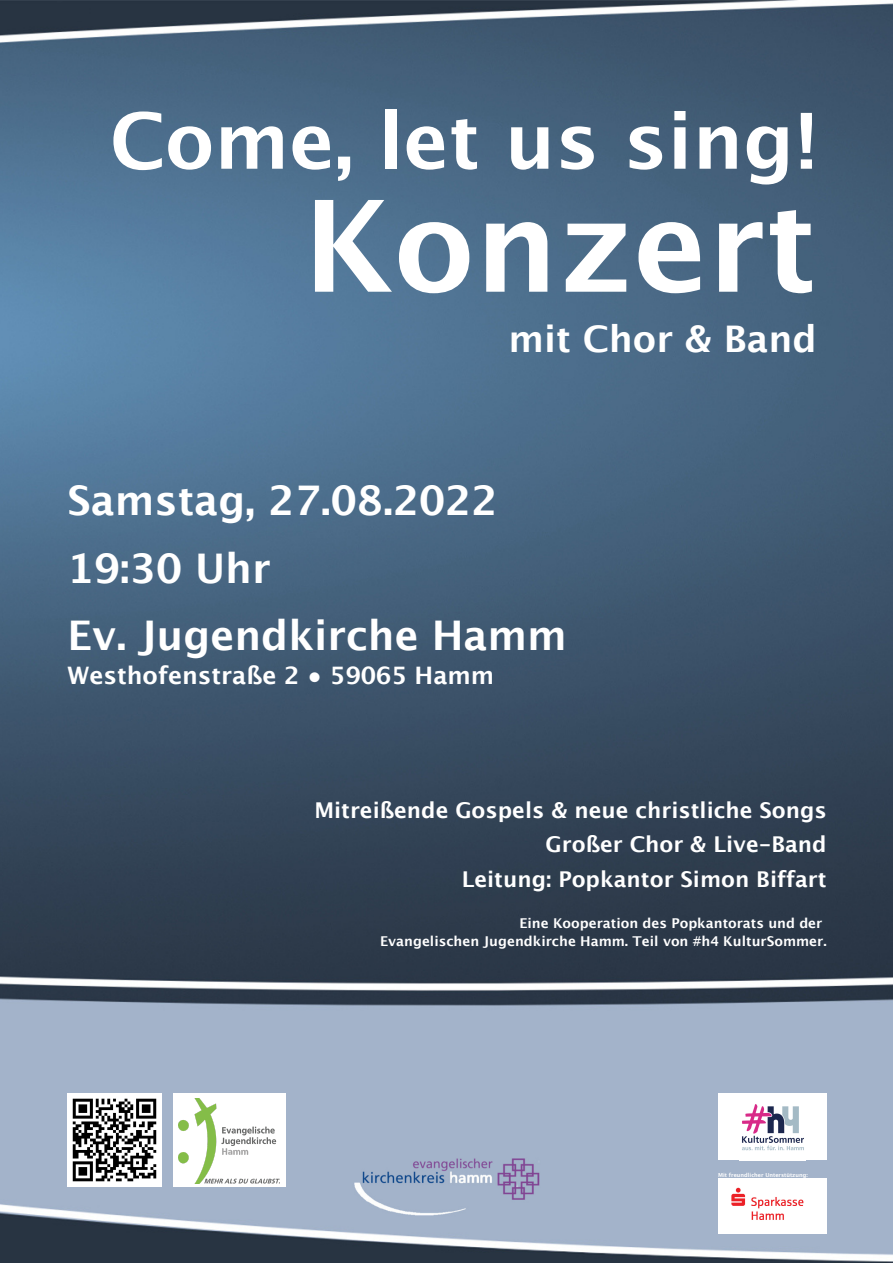
<style>
.page{position:relative;width:893px;height:1263px;background:#fff}
.page>*{position:absolute;margin:0;border:0;box-sizing:border-box;transform-origin:0 0}
.t1{font:700 126.98px "Lucida Grande";color:#fff}
.t2{font:700 77.25px "Lucida Grande";color:#fff}
.t3{font:700 40.88px/67.5px "Lucida Grande";color:#fff}
.t4{font:700 36.67px "Lucida Grande";color:#fff}
.t5{font:700 24.08px "Lucida Grande";color:#fff}
.t6{font:700 21.75px/34.9px "Lucida Grande";color:#fff;text-align:right}
.t7{font:700 13.5px/18.6px "Lucida Grande";color:#fff}
.t8{font:700 5.55px "Lucida Grande";color:#fff}
</style>
<div class="page">
<img style="left:0;top:0;width:893px;height:1263px">
<img style="left:352px;top:1156px;width:189px;height:62px">
<img style="left:68px;top:1093px;width:93px;height:94px">
<img style="left:718px;top:1179px;width:108px;height:54px">
<div style="left:718px;top:1093px;width:108px;height:67px;background:#fff"></div>
<img style="left:742px;top:1104px;width:62px;height:47px">
<div style="left:173px;top:1093px;width:112px;height:94px;background:#fff"></div>
<img style="left:179px;top:1099px;width:100px;height:84px">
<h2 class="t2" style="left:110px;top:111px;width:710px">Come, let us sing!</h2>
<h1 class="t1" style="left:303px;top:196px;width:515px">Konzert</h1>
<h3 class="t4" style="left:508px;top:325px;width:310px">mit Chor &amp; Band</h3>
<h3 class="t3" style="left:68px;top:470px;width:501px">Samstag, 27.08.2022<br>19:30 Uhr<br>Ev. Jugendkirche Hamm</h3>
<h3 class="t5" style="left:68px;top:666px;width:428px">Westhofenstraße 2 • 59065 Hamm</h3>
<h3 class="t6" style="left:314px;top:794px;width:514px">Mitreißende Gospels &amp; neue christliche Songs<br>Großer Chor &amp; Live-Band<br>Leitung: Popkantor Simon Biffart</h3>
<p class="t7" style="left:380px;top:914px;width:448px;text-indent:139px">Eine Kooperation des Popkantorats und der<br>Evangelischen Jugendkirche Hamm. Teil von #h4 KulturSommer.</p>
<p class="t8" style="left:718px;top:1173px;width:91px">Mit freundlicher Unterstützung:</p>
</div>
